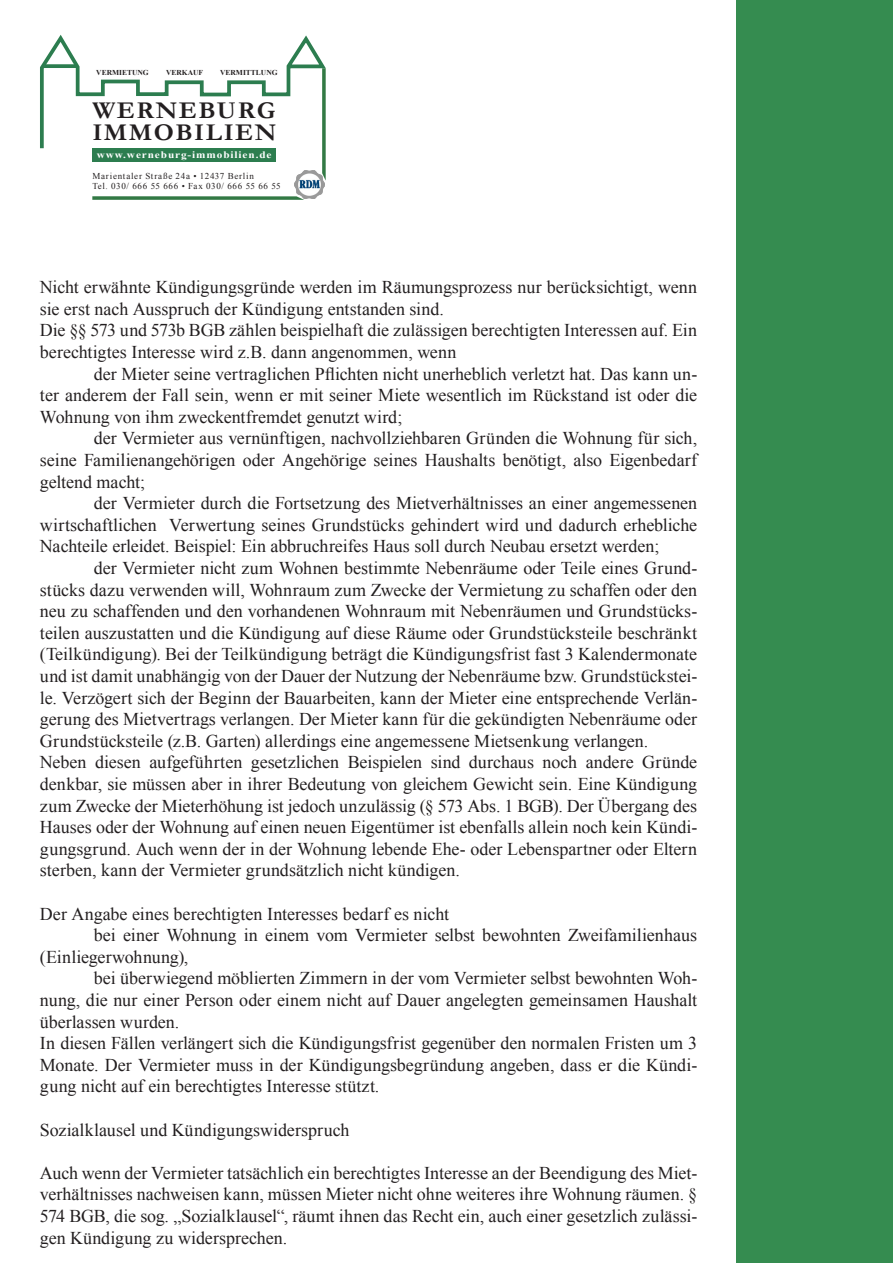
<style>
.page{position:relative;width:893px;height:1263px;background:#fff}
.page>*{position:absolute;margin:0;border:0;box-sizing:border-box;transform-origin:0 0}
.t1{font:700 24.3px/21.8px "Garamond";letter-spacing:.06em;color:#231f20;scale:1.05 1}
.t2{font:18px/21.6px "Times New Roman";color:#231f20;text-align:justify}
.t3{font:700 9.9px "Times New Roman";letter-spacing:.08em;color:#fff;scale:1.14 1}
.t4{font:9px/9.8px "Times New Roman";letter-spacing:.08em;color:#231f20}
.t5{font:700 7.5px "Times New Roman";color:#231f20}
</style>
<div class="page">
<div style="left:737px;top:0;width:156px;height:1263px;background:#358c50"></div>
<svg style="left:40px;top:35px;width:286px;height:146px"></svg>
<div style="left:92px;top:148px;width:184px;height:13px;background:#2c7d4f"></div>
<img style="left:294px;top:170px;width:30px;height:28px">
<svg style="left:92px;top:196px;width:212px;height:4px"></svg>
<p class="t5" style="left:96px;top:67px;width:54px">VERMIETUNG</p>
<p class="t5" style="left:166px;top:67px;width:39px">VERKAUF</p>
<p class="t5" style="left:220px;top:67px;width:59px">VERMITTLUNG</p>
<h1 class="t1" style="left:92px;top:100px;width:177px">WERNEBURG<br>IMMOBILIEN</h1>
<p class="t3" style="left:97px;top:148px;width:155px">WWW.WERNEBURG-IMMOBILIEN.DE</p>
<p class="t4" style="left:92px;top:171px;width:190px">Marientaler Straße 24a • 12437 Berlin<br>Tel. 030/ 666 55 666 • Fax 030/ 666 55 66 55</p>
<p class="t2" style="left:40px;top:276px;width:659px;text-align:left">Nicht erwähnte Kündigungsgründe werden im Räumungsprozess nur berücksichtigt, wenn sie erst nach Ausspruch der Kündigung entstanden sind.<br>Die §§ 573 und 573b BGB zählen beispielhaft die zulässigen berechtigten Interessen auf. Ein berechtigtes Interesse wird z.B. dann angenommen, wenn</p>
<p class="t2" style="left:40px;top:362px;width:659px;text-indent:54px">der Mieter seine vertraglichen Pflichten nicht unerheblich verletzt hat. Das kann un&shy;ter anderem der Fall sein, wenn er mit seiner Miete wesentlich im Rückstand ist oder die Wohnung von ihm zweckentfremdet genutzt wird;</p>
<p class="t2" style="left:40px;top:427px;width:659px;text-indent:54px">der Vermieter aus vernünftigen, nachvollziehbaren Gründen die Wohnung für sich, seine Familienangehörigen oder Angehörige seines Haushalts benötigt, also Eigenbedarf geltend macht;</p>
<p class="t2" style="left:40px;top:492px;width:659px;text-indent:54px">der Vermieter durch die Fortsetzung des Mietverhältnisses an einer angemessenen wirtschaftlichen Verwertung seines Grundstücks gehindert wird und dadurch erhebliche Nachteile erleidet. Beispiel: Ein abbruchreifes Haus soll durch Neubau ersetzt werden;</p>
<p class="t2" style="left:40px;top:557px;width:659px;text-align:left;text-indent:54px">der Vermieter nicht zum Wohnen bestimmte Nebenräume oder Teile eines Grund&shy;stücks dazu verwenden will, Wohnraum zum Zwecke der Vermietung zu schaffen oder den neu zu schaffenden und den vorhandenen Wohnraum mit Nebenräumen und Grundstücks&shy;teilen auszustatten und die Kündigung auf diese Räume oder Grundstücksteile beschränkt (Teilkündigung). Bei der Teilkündigung beträgt die Kündigungsfrist fast 3 Kalendermonate und ist damit unabhängig von der Dauer der Nutzung der Nebenräume bzw. Grundstückstei&shy;le. Verzögert sich der Beginn der Bauarbeiten, kann der Mieter eine entsprechende Verlän&shy;gerung des Mietvertrags verlangen. Der Mieter kann für die gekündigten Nebenräume oder Grundstücksteile (z.B. Garten) allerdings eine angemessene Mietsenkung verlangen.<br>Neben diesen aufgeführten gesetzlichen Beispielen sind durchaus noch andere Gründe denkbar, sie müssen aber in ihrer Bedeutung von gleichem Gewicht sein. Eine Kündigung zum Zwecke der Mieterhöhung ist jedoch unzulässig (§ 573 Abs. 1 BGB). Der Übergang des Hauses oder der Wohnung auf einen neuen Eigentümer ist ebenfalls allein noch kein Kündi&shy;gungsgrund. Auch wenn der in der Wohnung lebende Ehe- oder Lebenspartner oder Eltern sterben, kann der Vermieter grundsätzlich nicht kündigen.</p>
<p class="t2" style="left:40px;top:902px;width:411px">Der Angabe eines berechtigten Interesses bedarf es nicht</p>
<p class="t2" style="left:94px;top:924px;width:605px">bei einer Wohnung in einem vom Vermieter selbst bewohnten Zweifamilienhaus</p>
<p class="t2" style="left:40px;top:946px;width:150px">(Einliegerwohnung),</p>
<p class="t2" style="left:94px;top:967px;width:605px">bei überwiegend möblierten Zimmern in der vom Vermieter selbst bewohnten Woh-</p>
<p class="t2" style="left:40px;top:989px;width:659px">nung, die nur einer Person oder einem nicht auf Dauer angelegten gemeinsamen Haushalt</p>
<p class="t2" style="left:40px;top:1010px;width:141px">überlassen wurden.</p>
<p class="t2" style="left:40px;top:1032px;width:659px">In diesen Fällen verlängert sich die Kündigungsfrist gegenüber den normalen Fristen um 3</p>
<p class="t2" style="left:40px;top:1054px;width:659px">Monate. Der Vermieter muss in der Kündigungsbegründung angeben, dass er die Kündi-</p>
<p class="t2" style="left:40px;top:1075px;width:341px">gung nicht auf ein berechtigtes Interesse stützt.</p>
<p class="t2" style="left:40px;top:1118px;width:311px">Sozialklausel und Kündigungswiderspruch</p>
<p class="t2" style="left:40px;top:1162px;width:659px">Auch wenn der Vermieter tatsächlich ein berechtigtes Interesse an der Beendigung des Miet&shy;verhältnisses nachweisen kann, müssen Mieter nicht ohne weiteres ihre Wohnung räumen. § 574 BGB, die sog. „Sozialklausel“, räumt ihnen das Recht ein, auch einer gesetzlich zulässi&shy;gen Kündigung zu widersprechen.</p>
</div>
